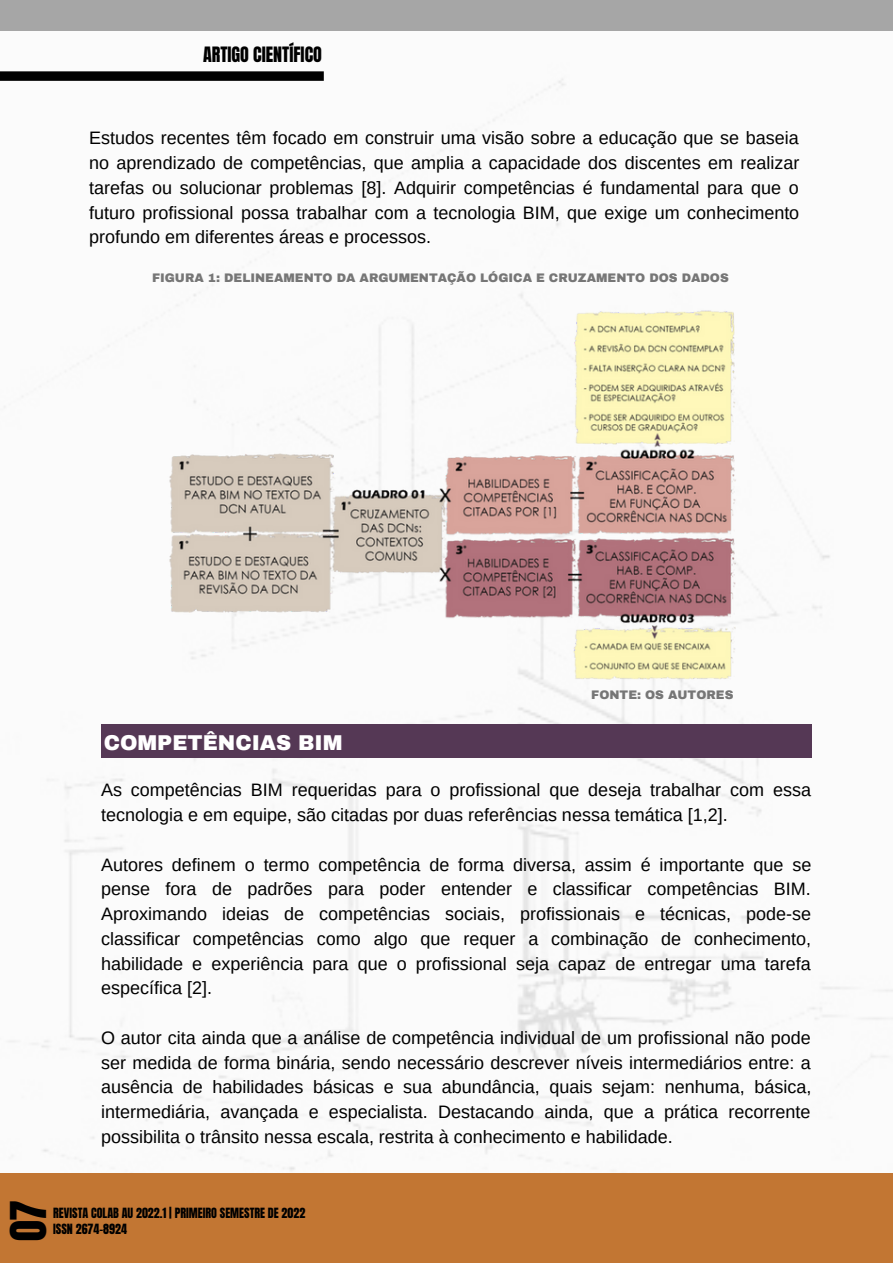
<style>
.page{position:relative;width:893px;height:1264px;background:#fff}
.page>*{position:absolute;margin:0;border:0;box-sizing:border-box;transform-origin:0 0}
.t1{font:42px "Anton";color:#000}
.t2{font:900 21px "Archivo";color:#fff}
.t3{font:18px/24.8px "Arimo";color:#000;text-align:justify}
.t4{font:18px "Anton";color:#000}
.t5{font:900 12.15px "Archivo";color:#767676}
.t6{font:12px "Anton";color:#000}
</style>
<div class="page">
<img style="left:4px;top:78px;width:888px;height:1094px">
<div style="left:101px;top:724px;width:710px;height:33px;background:#553855"></div>
<div style="left:0;top:1173px;width:892px;height:89px;background:#c27633"></div>
<svg style="left:0;top:71px;width:324px;height:10px;background:#0c0c0c"></svg>
<div style="left:0;top:0;width:892px;height:31px;background:#a6a6a6"></div>
<img style="left:145px;top:291px;width:602px;height:399px">
<p class="t4" style="left:203px;top:41px;width:120px">ARTIGO CIENTÍFICO</p>
<p class="t3" style="left:89px;top:126px;width:711px">Estudos recentes têm focado em construir uma visão sobre a educação que se baseia no aprendizado de competências, que amplia a capacidade dos discentes em realizar tarefas ou solucionar problemas [8]. Adquirir competências é fundamental para que o futuro profissional possa trabalhar com a tecnologia BIM, que exige um conhecimento profundo em diferentes áreas e processos.</p>
<p class="t5" style="left:152px;top:271px;width:578px">FIGURA 1: DELINEAMENTO DA ARGUMENTAÇÃO LÓGICA E CRUZAMENTO DOS DADOS</p>
<p class="t2" style="left:104px;top:731px;width:240px">COMPETÊNCIAS BIM</p>
<p class="t5" style="left:591px;top:688px;width:144px">FONTE: OS AUTORES</p>
<p class="t3" style="left:101px;top:777px;width:711px">As competências BIM requeridas para o profissional que deseja trabalhar com essa tecnologia e em equipe, são citadas por duas referências nessa temática [1,2].</p>
<p class="t3" style="left:101px;top:852px;width:711px">Autores definem o termo competência de forma diversa, assim é importante que se pense fora de padrões para poder entender e classificar competências BIM.<br>Aproximando ideias de competências sociais, profissionais e técnicas, pode-se classificar competências como algo que requer a combinação de conhecimento, habilidade e experiência para que o profissional seja capaz de entregar uma tarefa específica [2].</p>
<p class="t3" style="left:101px;top:1025px;width:711px">O autor cita ainda que a análise de competência individual de um profissional não pode ser medida de forma binária, sendo necessário descrever níveis intermediários entre: a ausência de habilidades básicas e sua abundância, quais sejam: nenhuma, básica, intermediária, avançada e especialista. Destacando ainda, que a prática recorrente possibilita o trânsito nessa escala, restrita à conhecimento e habilidade.</p>
<h1 class="t1" style="left:-2px;top:1241px;width:43px;rotate:-90deg">07</h1>
<p class="t6" style="left:53px;top:1203px;width:253px">REVISTA COLAB AU 2022.1 | PRIMEIRO SEMESTRE DE 2022</p>
<p class="t6" style="left:53px;top:1219px;width:75px">ISSN 2674-8924</p>
</div>
